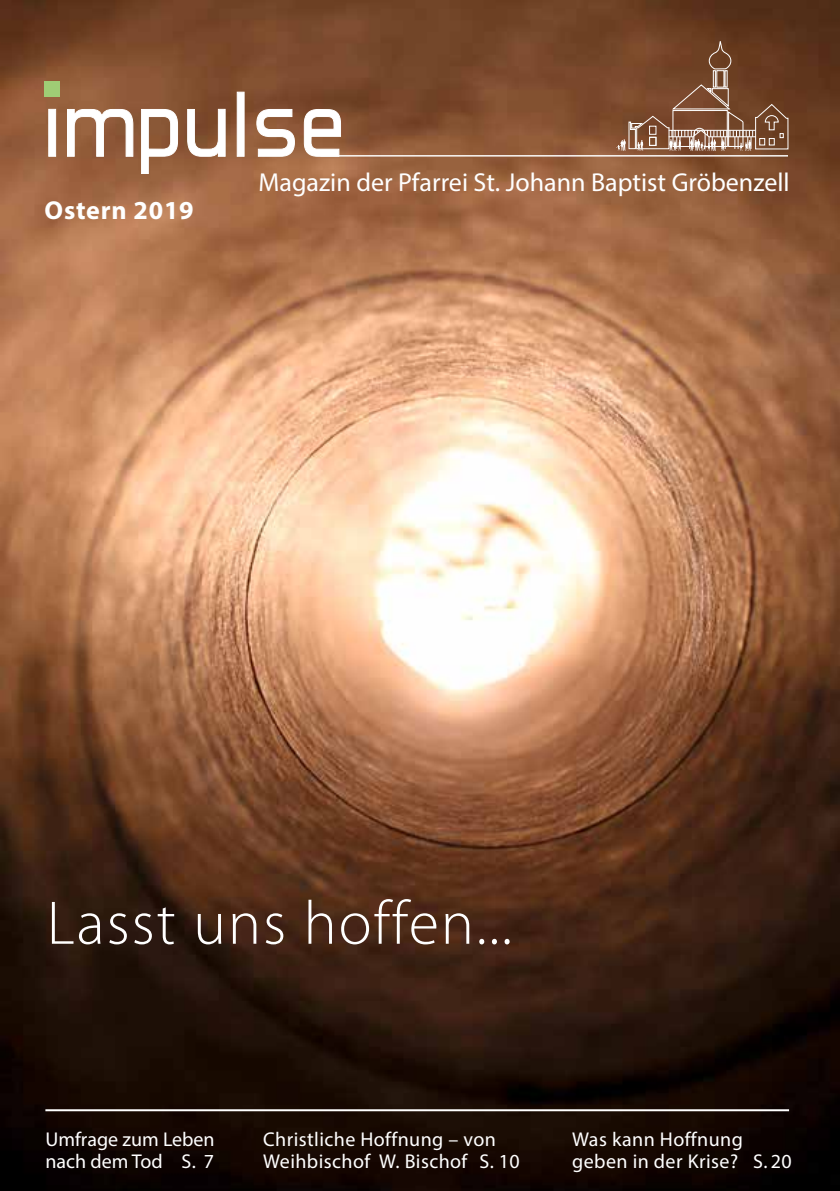
<style>
.page{position:relative;width:840px;height:1191px;background:#fff}
.page>*{position:absolute;margin:0;border:0;box-sizing:border-box;transform-origin:0 0}
.t1{font:300 62px "Myriad Pro";letter-spacing:.03em;color:#fff}
.t2{font:26px "Myriad Pro";color:#fff}
.t3{font:700 26px "Myriad Pro";letter-spacing:.03em;color:#fff}
.t4{font:20px/22px "Myriad Pro";letter-spacing:.02em;color:#fff}
.t5{font:20px/22px "Myriad Pro";color:#fff}
</style>
<div class="page">
<img style="left:0;top:0;width:839px;height:1191px">
<svg style="left:616px;top:41px;width:171px;height:110px;background:#80563c"></svg>
<div style="left:48px;top:109px;width:8px;height:47px;background:#fff;border:1px solid #fff"></div>
<svg style="left:67px;top:109px;width:66px;height:48px"></svg>
<svg style="left:141px;top:109px;width:37px;height:65px"></svg>
<svg style="left:187px;top:109px;width:38px;height:48px"></svg>
<div style="left:237px;top:92px;width:7px;height:64px;background:#fff;border:1px solid #fff"></div>
<svg style="left:256px;top:109px;width:38px;height:48px"></svg>
<svg style="left:303px;top:109px;width:38px;height:48px"></svg>
<hr style="left:320px;top:155px;width:467px;height:1px;background:#fff">
<div style="left:45px;top:81px;width:15px;height:15px;background:#9fcd75"></div>
<hr style="left:45px;top:1109px;width:743px;height:2px;background:#fff">
<h2 class="t3" style="left:45px;top:193px;width:150px">Ostern 2019</h2>
<h2 class="t2" style="left:258px;top:166px;width:532px">Magazin der Pfarrei St. Johann Baptist Gröbenzell</h2>
<h1 class="t1" style="left:47px;top:885px;width:466px">Lasst uns hoffen...</h1>
<p class="t5" style="left:45px;top:1127px;width:171px">Umfrage zum Leben nach dem Tod S. 7</p>
<p class="t4" style="left:572px;top:1127px;width:221px">Was kann Hoffnung geben in der Krise? S. 20</p>
<p class="t4" style="left:263px;top:1127px;width:258px">Christliche Hoffnung – von<br>Weihbischof W. Bischof S. 10</p>
</div>
